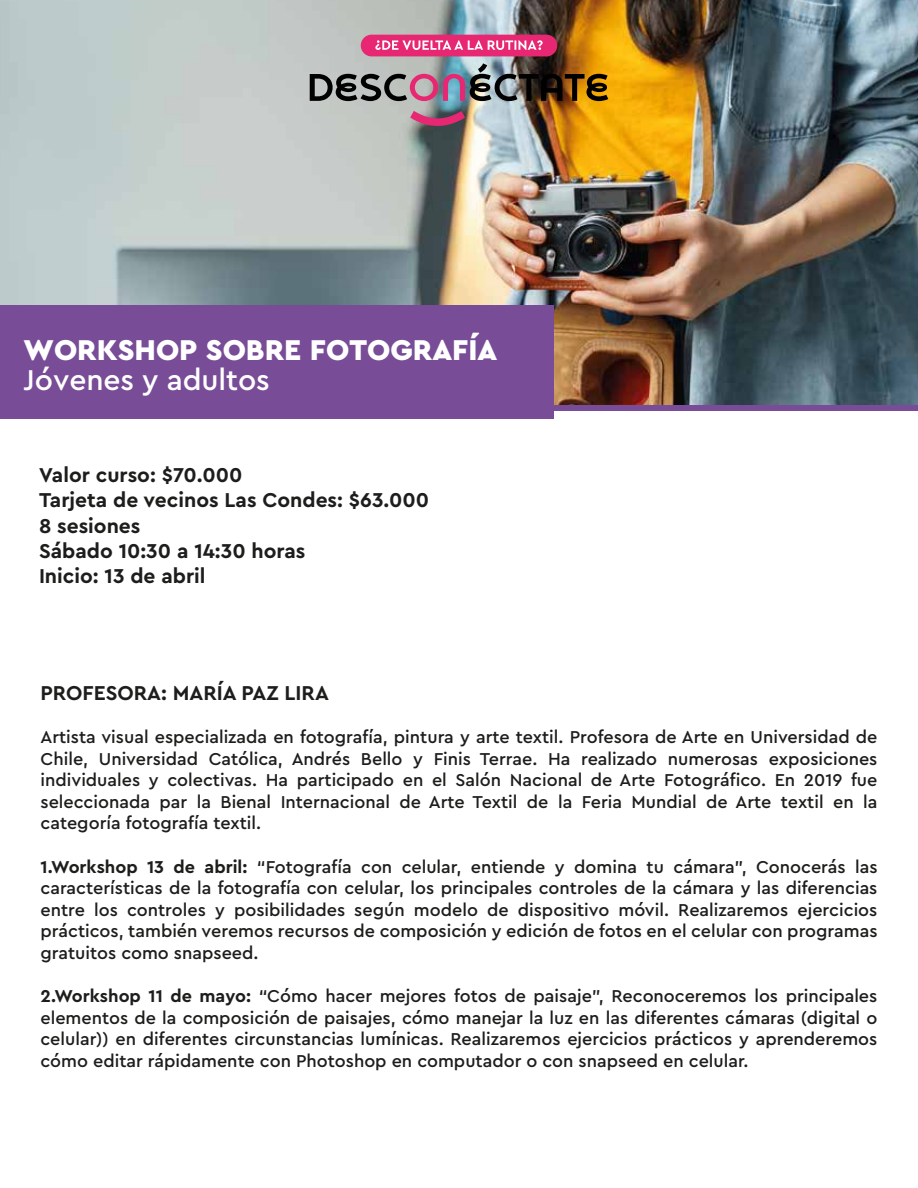
<style>
.page{position:relative;width:918px;height:1188px;background:#fff}
.page>*{position:absolute;margin:0;border:0;box-sizing:border-box;transform-origin:0 0}
.t1{font:900 30px "Cera Pro";color:#fff}
.t2{font:500 30px "Cera Pro";letter-spacing:-.005em;color:#fff}
.t3{font:700 21px/25.2px "Cera Pro";color:#1d1d1b}
.t4{font:500 18px/21.6px "Cera Pro";color:#1d1d1b;text-align:justify}
.s1{font-weight:700}
</style>
<div class="page">
<img style="left:0;top:0;width:918px;height:405px">
<div style="left:0;top:305px;width:553px;height:114px;background:#784c97"></div>
<div style="left:361px;top:35px;width:196px;height:21px;background:#e72772;border-radius:11px"></div>
<svg style="left:375px;top:40px;width:168px;height:10px"></svg>
<img style="left:310px;top:63px;width:298px;height:38px">
<svg style="left:410px;top:111px;width:55px;height:15px"></svg>
<div style="left:551px;top:405px;width:367px;height:6px;background:#784c97"></div>
<h1 class="t1" style="left:24px;top:330px;width:475px">WORKSHOP SOBRE FOTOGRAFÍA</h1>
<h1 class="t2" style="left:24px;top:360px;width:248px">Jóvenes y adultos</h1>
<p class="t3" style="left:39px;top:462px;width:392px">Valor curso: $70.000<br>Tarjeta de vecinos Las Condes: $63.000<br>8 sesiones<br>Sábado 10:30 a 14:30 horas<br>Inicio: 13 de abril</p>
<p class="t3" style="left:40px;top:679px;width:290px">PROFESORA: MARÍA PAZ LIRA</p>
<p class="t4" style="left:40px;top:725px;width:839px">Artista visual especializada en fotografía, pintura y arte textil. Profesora de Arte en Universidad de Chile, Universidad Católica, Andrés Bello y Finis Terrae. Ha realizado numerosas exposiciones individuales y colectivas. Ha participado en el Salón Nacional de Arte Fotográfico. En 2019 fue seleccionada par la Bienal Internacional de Arte Textil de la Feria Mundial de Arte textil en la categoría fotografía textil.</p>
<p class="t4" style="left:40px;top:855px;width:839px"><span class="s1">1.Workshop 13 de abril:</span> “Fotografía con celular, entiende y domina tu cámara”, Conocerás las características de la fotografía con celular, los principales controles de la cámara y las diferencias entre los controles y posibilidades según modelo de dispositivo móvil. Realizaremos ejercicios prácticos, también veremos recursos de composición y edición de fotos en el celular con programas gratuitos como snapseed.</p>
<p class="t4" style="left:40px;top:985px;width:838px"><span class="s1">2.Workshop 11 de mayo:</span> “Cómo hacer mejores fotos de paisaje”, Reconoceremos los principales elementos de la composición de paisajes, cómo manejar la luz en las diferentes cámaras (digital o celular)) en diferentes circunstancias lumínicas. Realizaremos ejercicios prácticos y aprenderemos cómo editar rápidamente con Photoshop en computador o con snapseed en celular.</p>
</div>
